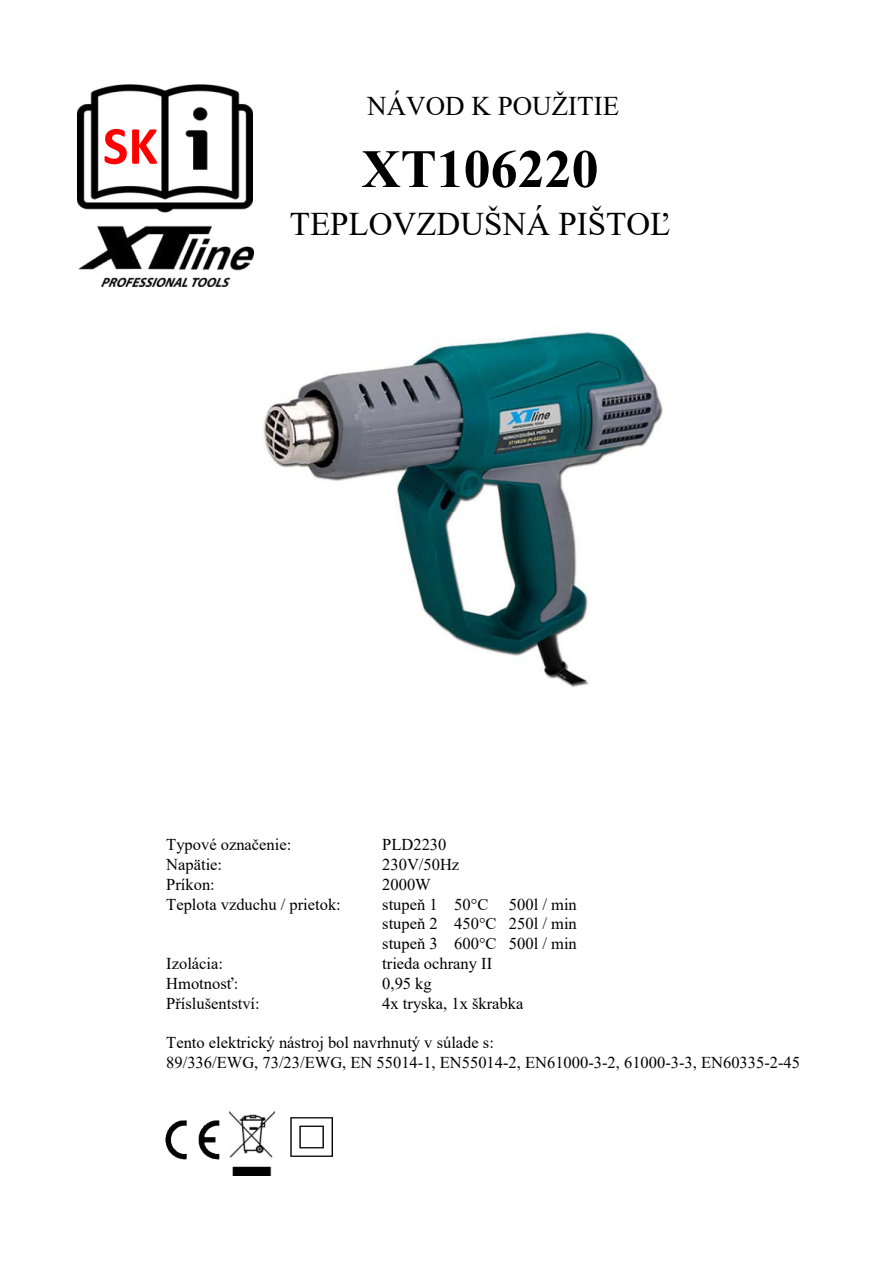
<style>
.page{position:relative;width:893px;height:1263px;background:#fff}
.page>*{position:absolute;margin:0;border:0;box-sizing:border-box;transform-origin:0 0}
.t1{font:700 54px "Times New Roman";color:#000}
.t2{font:700 54px "Calibri";color:#f00}
.t3{font:33px "Times New Roman";color:#000}
.t4{font:27px "Times New Roman";color:#000}
.t5{font:16.5px/19.8px "Times New Roman";color:#000}
.s1{font-style:inherit}
</style>
<div class="page">
<img style="left:78px;top:231px;width:176px;height:56px">
<img style="left:78px;top:84px;width:174px;height:147px">
<img style="left:165px;top:1120px;width:55px;height:40px">
<img style="left:230px;top:1111px;width:45px;height:65px">
<img style="left:290px;top:1117px;width:43px;height:40px">
<img style="left:263px;top:326px;width:400px;height:362px">
<h1 class="t2" style="left:103px;top:108px;width:57px">SK</h1>
<h3 class="t4" style="left:367px;top:87px;width:253px">NÁVOD K POUŽITIE</h3>
<h1 class="t1" style="left:362px;top:132px;width:239px">XT106220</h1>
<h2 class="t3" style="left:290px;top:201px;width:382px">TEPLOVZDUŠNÁ PIŠTOĽ</h2>
<p class="t5" style="left:166px;top:834px;width:176px">Typové označenie:<br>Napätie:<br>Príkon:<br>Teplota vzduchu / prietok:</p>
<p class="t5" style="left:382px;top:834px;width:108px">PLD2230<br>230V<span class="s1">/</span>50Hz<br>2000W<br>stupeň 1 50°C</p>
<p class="t5" style="left:382px;top:893px;width:196px;text-indent:127px">500l / min stupeň 2 450°C 250l / min stupeň 3 600°C 500l / min trieda ochrany II<br>0,95 kg<br>4x tryska, 1x š<span class="s1">k</span>rabka</p>
<p class="t5" style="left:166px;top:1032px;width:635px">Tento elektrický nástroj bol navrhnutý v súlade s:<br>89/336/EWG, 73/23/EWG, EN 55014-1, EN55014-2, EN61000-3-2, 61000-3-3, EN60335-2-45</p>
<p class="t5" style="left:166px;top:953px;width:95px">Izolácia:<br>Hmotnosť:<br>Příslušentství:</p>
</div>
